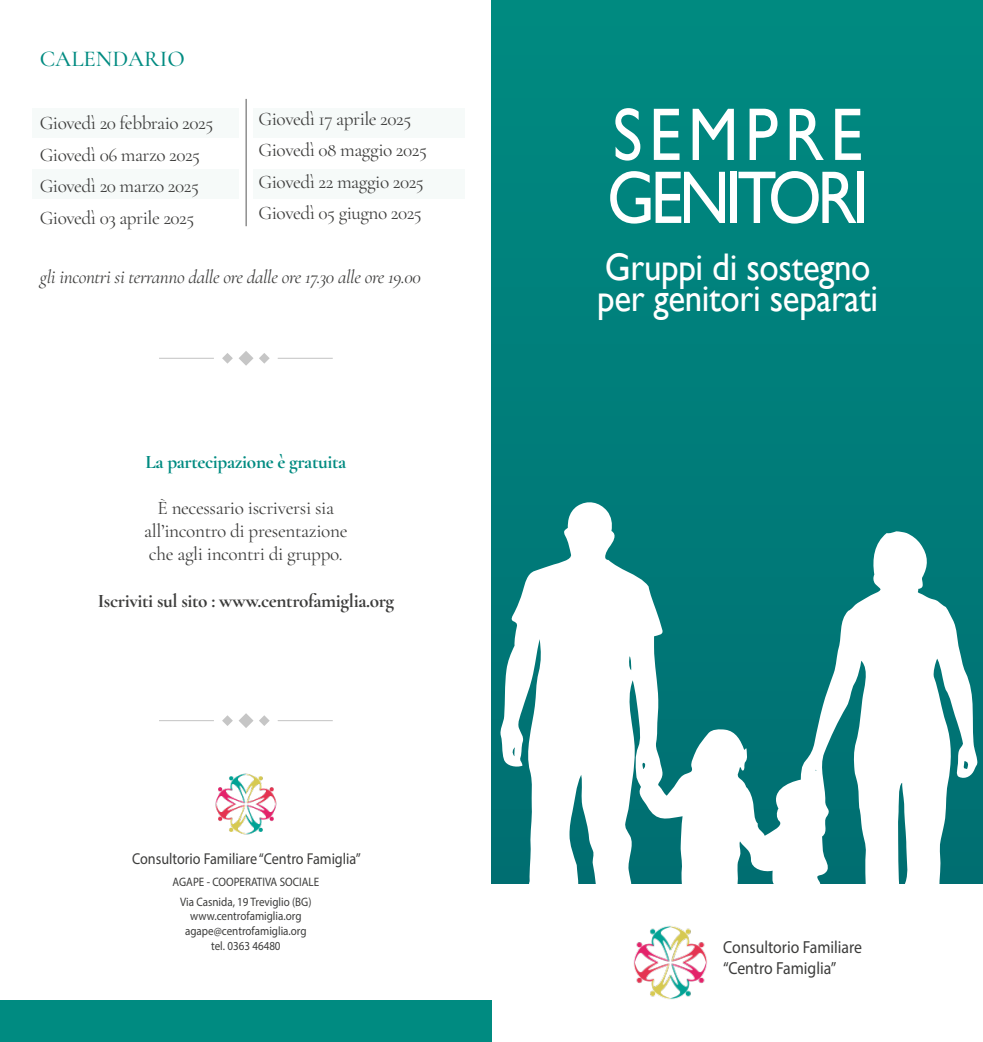
<style>
.page{position:relative;width:983px;height:1042px;background:#fff}
.page>*{position:absolute;margin:0;border:0;box-sizing:border-box;transform-origin:0 0}
.t1{font:75.08px/63px "Gill Sans";letter-spacing:-.065em;color:#fff;scale:.86 1}
.t2{font:38.5px/31.5px "Gill Sans";letter-spacing:-.01em;color:#fff;scale:.91 1}
.t3{font:500 22.75px "Cormorant Garamond";color:#008b81}
.t4{font:19.25px/31.5px "Cormorant Garamond";letter-spacing:-.025em;color:#3c3c3b}
.t5{font:italic 19.25px "Cormorant Garamond";letter-spacing:-.02em;color:#3c3c3b}
.t6{font:700 19.25px "Cormorant Garamond";letter-spacing:-.02em;color:#3c3c3b}
.t7{font:700 19.25px "Cormorant Garamond";letter-spacing:-.02em;color:#008b81}
.t8{font:17.5px/21px "Myriad Pro";color:#3c3c3b;scale:.9 1}
.t9{font:15.75px "Myriad Pro";color:#3c3c3b;scale:.9 1}
.t10{font:12.25px/14.7px "Myriad Pro";color:#3c3c3b;text-align:center;scale:.9 1}
</style>
<div class="page">
<div style="left:32px;top:108px;width:207px;height:30px;background:#f6faf9"></div>
<div style="left:253px;top:108px;width:211px;height:30px;background:#f6faf9"></div>
<div style="left:32px;top:169px;width:207px;height:30px;background:#f6faf9"></div>
<div style="left:253px;top:169px;width:211px;height:30px;background:#f6faf9"></div>
<div style="left:491px;top:0;width:491px;height:883px;background:#00837d"></div>
<div style="left:0;top:1000px;width:491px;height:42px;background:#008b81"></div>
<img style="left:633px;top:930px;width:74px;height:69px">
<img style="left:215px;top:773px;width:62px;height:62px">
<svg style="left:222px;top:351px;width:48px;height:15px"></svg>
<hr style="left:159px;top:358px;width:55px;height:1px;background:#c6c6c6">
<hr style="left:278px;top:358px;width:55px;height:1px;background:#c6c6c6">
<svg style="left:222px;top:713px;width:48px;height:15px"></svg>
<hr style="left:159px;top:720px;width:55px;height:1px;background:#c6c6c6">
<hr style="left:278px;top:720px;width:55px;height:1px;background:#c6c6c6">
<svg style="left:499px;top:502px;width:478px;height:428px;fill:#fff"></svg>
<hr style="left:246px;top:99px;width:1px;height:127px;background:#575756">
<p class="t3" style="left:40px;top:45px;width:146px">CALENDARIO</p>
<p class="t4" style="left:40px;top:107px;width:175px">Giovedì 20 febbraio 2025<br>Giovedì 06 marzo 2025<br>Giovedì 20 marzo 2025<br>Giovedì 03 aprile 2025</p>
<p class="t4" style="left:258px;top:103px;width:170px">Giovedì 17 aprile 2025<br>Giovedì 08 maggio 2025<br>Giovedì 22 maggio 2025<br>Giovedì 05 giugno 2025</p>
<p class="t5" style="left:40px;top:262px;width:382px">gli incontri si terranno dalle ore dalle ore 17.30 alle ore 19.00</p>
<p class="t7" style="left:145px;top:450px;width:202px">La partecipazione è gratuita</p>
<p class="t4" style="left:144px;top:496px;width:205px;line-height:23.1px;text-align:center">È necessario iscriversi sia all’incontro di presentazione che agli incontri di gruppo.</p>
<p class="t6" style="left:98px;top:588px;width:298px">Iscriviti sul sito : www.centrofamiglia.org</p>
<p class="t9" style="left:132px;top:848px;width:256px">Consultorio Familiare “Centro Famiglia”</p>
<p class="t10" style="left:172px;top:872px;width:164px;line-height:19.2px">AGAPE - COOPERATIVA SOCIALE<br>Via Casnida, 19 Treviglio (BG)</p>
<p class="t10" style="left:185px;top:908px;width:136px">www.centrofamiglia.org agape@centrofamiglia.org tel. 0363 46480</p>
<h1 class="t1" style="left:606px;top:102px;width:305px">SEMPRE<br>GENITORI</h1>
<h2 class="t2" style="left:597px;top:251px;width:310px">Gruppi di sostegno per genitori separati</h2>
<p class="t8" style="left:722px;top:936px;width:156px">Consultorio Familiare “Centro Famiglia”</p>
</div>
